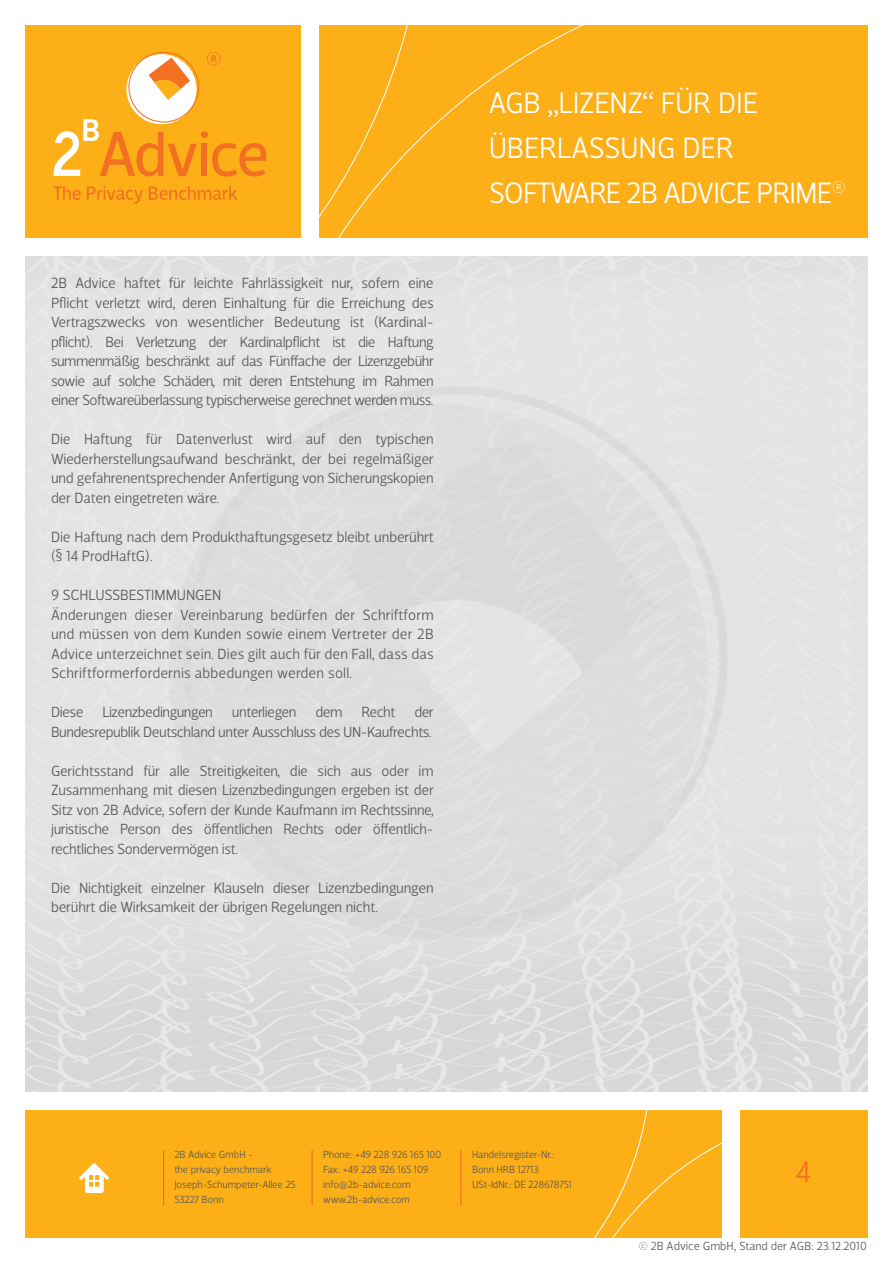
<style>
.page{position:relative;width:893px;height:1263px;background:#fff}
.page>*{position:absolute;margin:0;border:0;box-sizing:border-box;transform-origin:0 0}
.t1{font:300 30px/45px "Velino Sans";letter-spacing:-.02em;color:#fff}
.t2{font:300 30px "Velino Sans";color:#f36f21}
.t3{font:300 15px/19.5px "Velino Sans";letter-spacing:-.02em;color:#585858;text-align:justify}
.t4{font:300 15px "Velino Sans";letter-spacing:-.01em;color:#58595b}
.t5{font:300 12px "Velino Sans";color:#58595b}
.t6{font:300 10.5px "Velino Sans";letter-spacing:-.01em;color:#58595b}
</style>
<div class="page">
<div style="left:26px;top:26px;width:275px;height:212px;background:#fcaf17"></div>
<svg style="left:54px;top:186px;width:183px;height:18px"></svg>
<div style="left:202px;top:144px;width:5px;height:32px;background:#f36f21"></div>
<div style="left:201px;top:131px;width:7px;height:7px;background:#f36f21;border-radius:50%"></div>
<svg style="left:212px;top:143px;width:54px;height:34px"></svg>
<svg style="left:207px;top:52px;width:13px;height:13px"></svg>
<svg style="left:54px;top:52px;width:145px;height:125px"></svg>
<div style="left:319px;top:26px;width:548px;height:212px;background:#fcaf17"></div>
<div style="left:740px;top:1110px;width:127px;height:127px;background:#fcaf17"></div>
<div style="left:26px;top:1110px;width:696px;height:127px;background:#fcaf17"></div>
<svg style="left:460px;top:1110px;width:262px;height:127px"></svg>
<hr style="left:163px;top:1150px;width:1px;height:55px;background:#f36f21">
<hr style="left:311px;top:1150px;width:2px;height:55px;background:#f36f21">
<hr style="left:460px;top:1150px;width:1px;height:55px;background:#f36f21">
<svg style="left:79px;top:1163px;width:30px;height:30px"></svg>
<p class="t3" style="left:51px;top:273px;width:384px">2B Advice haftet für leichte Fahrlässigkeit nur, sofern eine Pflicht verletzt wird, deren Einhaltung für die Erreichung des Vertragszwecks von wesentlicher Bedeutung ist (Kardinal&shy;pflicht). Bei Verletzung der Kardinalpflicht ist die Haftung summenmäßig beschränkt auf das Fünffache der Lizenzgebühr sowie auf solche Schäden, mit deren Entstehung im Rahmen einer Softwareüberlassung typischerweise gerechnet werden muss.</p>
<p class="t3" style="left:51px;top:429px;width:384px">Die Haftung für Datenverlust wird auf den typischen Wiederherstellungsaufwand beschränkt, der bei regelmäßiger und gefahrenentsprechender Anfertigung von Sicherungskopien der Daten eingetreten wäre.</p>
<p class="t3" style="left:51px;top:527px;width:384px">Die Haftung nach dem Produkthaftungsgesetz bleibt unberührt (§ 14 ProdHaftG).</p>
<p class="t4" style="left:51px;top:586px;width:172px">9 SCHLUSSBESTIMMUNGEN</p>
<p class="t3" style="left:51px;top:605px;width:384px">Änderungen dieser Vereinbarung bedürfen der Schriftform und müssen von dem Kunden sowie einem Vertreter der 2B Advice unterzeichnet sein. Dies gilt auch für den Fall, dass das Schriftformerfordernis abbedungen werden soll.</p>
<p class="t3" style="left:51px;top:702px;width:34px">Diese</p>
<p class="t3" style="left:102px;top:702px;width:112px">Lizenzbedingungen</p>
<p class="t3" style="left:232px;top:702px;width:66px">unterliegen</p>
<p class="t3" style="left:315px;top:702px;width:29px">dem</p>
<p class="t3" style="left:361px;top:702px;width:36px">Recht</p>
<p class="t3" style="left:51px;top:702px;width:384px;text-align:right">der<br>Bundesrepublik Deutschland unter Ausschluss des UN-Kaufrechts.</p>
<p class="t3" style="left:51px;top:761px;width:384px">Gerichtsstand für alle Streitigkeiten, die sich aus oder im Zusammenhang mit diesen Lizenzbedingungen ergeben ist der Sitz von 2B Advice, sofern der Kunde Kaufmann im Rechtssinne, juristische Person des öffentlichen Rechts oder öffentlich&shy;rechtliches Sondervermögen ist.</p>
<p class="t3" style="left:51px;top:878px;width:384px">Die Nichtigkeit einzelner Klauseln dieser Lizenzbedingungen berührt die Wirksamkeit der übrigen Regelungen nicht.</p>
<h1 class="t1" style="left:489px;top:80px;width:358px">AGB „LIZENZ“ FÜR DIE<br>ÜBERLASSUNG DER<br>SOFTWARE 2B ADVICE PRIME<sup>®</sup></h1>
<p class="t6" style="left:174px;top:1148px;width:80px">2B Advice GmbH -</p>
<p class="t6" style="left:323px;top:1148px;width:120px">Phone: +49 228 926 165 100</p>
<p class="t6" style="left:472px;top:1148px;width:84px">Handelsregister-Nr.:</p>
<p class="t6" style="left:174px;top:1163px;width:99px">the privacy benchmark</p>
<p class="t6" style="left:323px;top:1163px;width:107px">Fax: +49 228 926 165 109</p>
<p class="t6" style="left:472px;top:1163px;width:68px">Bonn HRB 12713</p>
<p class="t6" style="left:174px;top:1178px;width:123px">Joseph-Schumpeter-Allee 25</p>
<p class="t6" style="left:323px;top:1178px;width:89px">info@2b-advice.com</p>
<p class="t6" style="left:472px;top:1178px;width:102px">USt-IdNr.: DE 228678751</p>
<p class="t6" style="left:174px;top:1193px;width:51px">53227 Bonn</p>
<p class="t6" style="left:323px;top:1193px;width:88px">www.2b-advice.com</p>
<h1 class="t2" style="left:796px;top:1154px;width:17px">4</h1>
<p class="t5" style="left:638px;top:1238px;width:230px">© 2B Advice GmbH, Stand der AGB: 23.12.2010</p>
</div>
